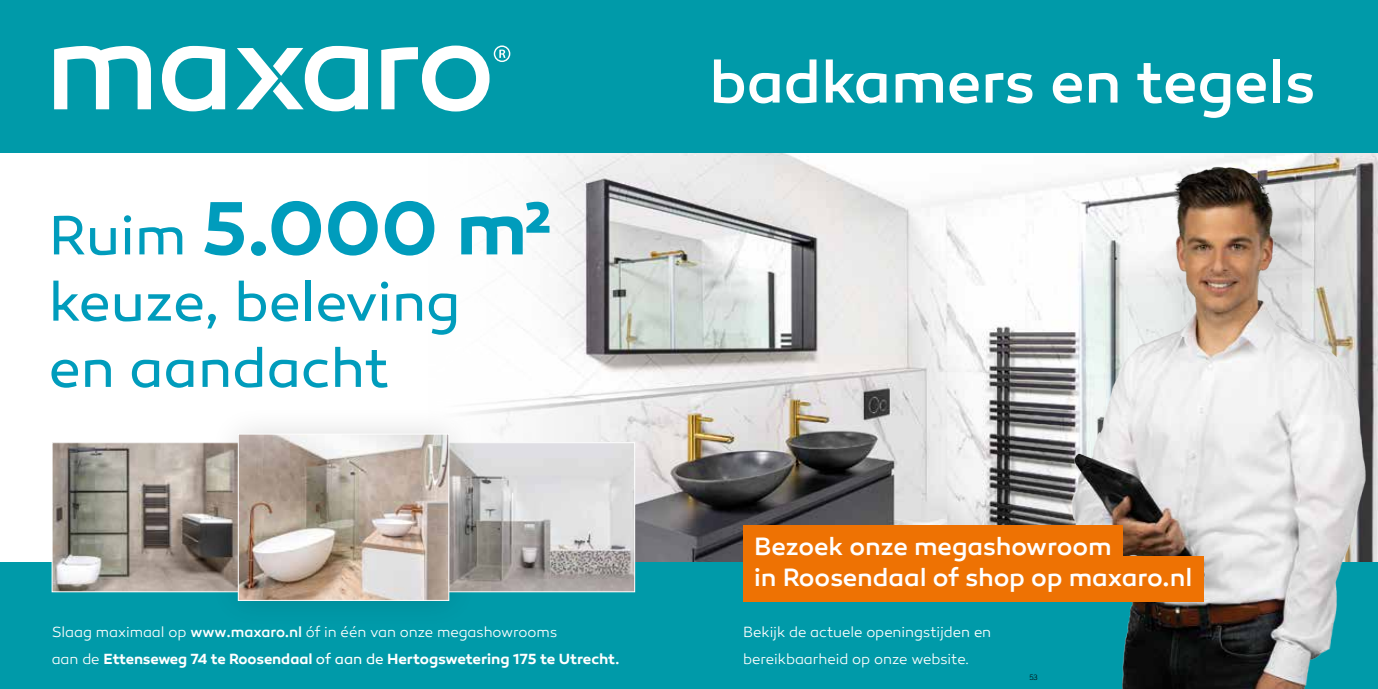
<style>
.page{position:relative;width:1378px;height:689px;background:#fff}
.page>*{position:absolute;margin:0;border:0;box-sizing:border-box;transform-origin:0 0}
.t1{font:600 76.95px "Canaro";color:#009cbc}
.t2{font:500 60.75px "Canaro";letter-spacing:-.005em;color:#fff}
.t3{font:56.4px/66.2px "Canaro";letter-spacing:-.005em;color:#009cbc}
.t4{font:500 25.5px/30.6px "Canaro";letter-spacing:-.005em;color:#fff}
.t5{font:600 15px/27.2px "Canaro";letter-spacing:-.01em;color:#fff}
.t6{font:300 15px/27px "Canaro";letter-spacing:-.005em;color:#fff}
.t7{font:300 7.5px "Trade Gothic LT Std";color:#000}
.s1{font-weight:400;font-size:56.4px}
.s2{font-weight:300}
.s3{font-weight:500}
.s4{font-weight:400}
</style>
<div class="page">
<img style="left:478px;top:153px;width:900px;height:409px">
<div style="left:0;top:0;width:689px;height:153px;background:#009aa9"></div>
<div style="left:0;top:562px;width:689px;height:127px;background:#009aa9"></div>
<svg style="left:162px;top:46px;width:63px;height:65px"></svg>
<svg style="left:54px;top:46px;width:97px;height:63px"></svg>
<svg style="left:236px;top:46px;width:132px;height:65px"></svg>
<svg style="left:381px;top:45px;width:129px;height:66px"></svg>
<img style="left:54px;top:444px;width:154px;height:146px">
<div style="left:52px;top:442px;width:195px;height:150px;border:1px solid #fff"></div>
<img style="left:478px;top:444px;width:155px;height:146px">
<div style="left:440px;top:442px;width:195px;height:150px;border:1px solid #fff"></div>
<div style="left:208px;top:404px;width:270px;height:226px;background:#000;opacity:.14"></div>
<img style="left:240px;top:436px;width:207px;height:163px">
<div style="left:238px;top:434px;width:211px;height:167px;border:1px solid #fff"></div>
<div style="left:689px;top:0;width:689px;height:153px;background:#009aa9"></div>
<div style="left:689px;top:562px;width:689px;height:127px;background:#009aa9"></div>
<img style="left:1051px;top:157px;width:327px;height:532px">
<div style="left:743px;top:525px;width:380px;height:45px;background:#ee7203"></div>
<div style="left:743px;top:556px;width:460px;height:45px;background:#ee7203"></div>
<h1 class="t1" style="left:49px;top:181px;width:504px"><span class="s1">Ruim</span> 5.000 m²</h1>
<h3 class="t3" style="left:49px;top:269px;width:413px">keuze, beleving en aandacht</h3>
<p class="t5" style="left:52px;top:618px;width:569px"><span class="s2">Slaag maximaal op</span> <span class="s3">www.maxaro.nl</span> <span class="s2">óf in één van onze megashowrooms<br>aan de</span> Ettenseweg 74 te Roosendaal <span class="s4">of aan de</span> Hertogswetering 175 te Utrecht<span class="s3">.</span></p>
<h2 class="t2" style="left:709px;top:45px;width:608px">badkamers en tegels</h2>
<h3 class="t4" style="left:754px;top:531px;width:440px">Bezoek onze megashowroom<br>in Roosendaal of shop op maxaro.nl</h3>
<p class="t6" style="left:743px;top:619px;width:249px">Bekijk de actuele openingstijden en bereikbaarheid op onze website.</p>
<p class="t7" style="left:1029px;top:672px;width:10px">53</p>
</div>
